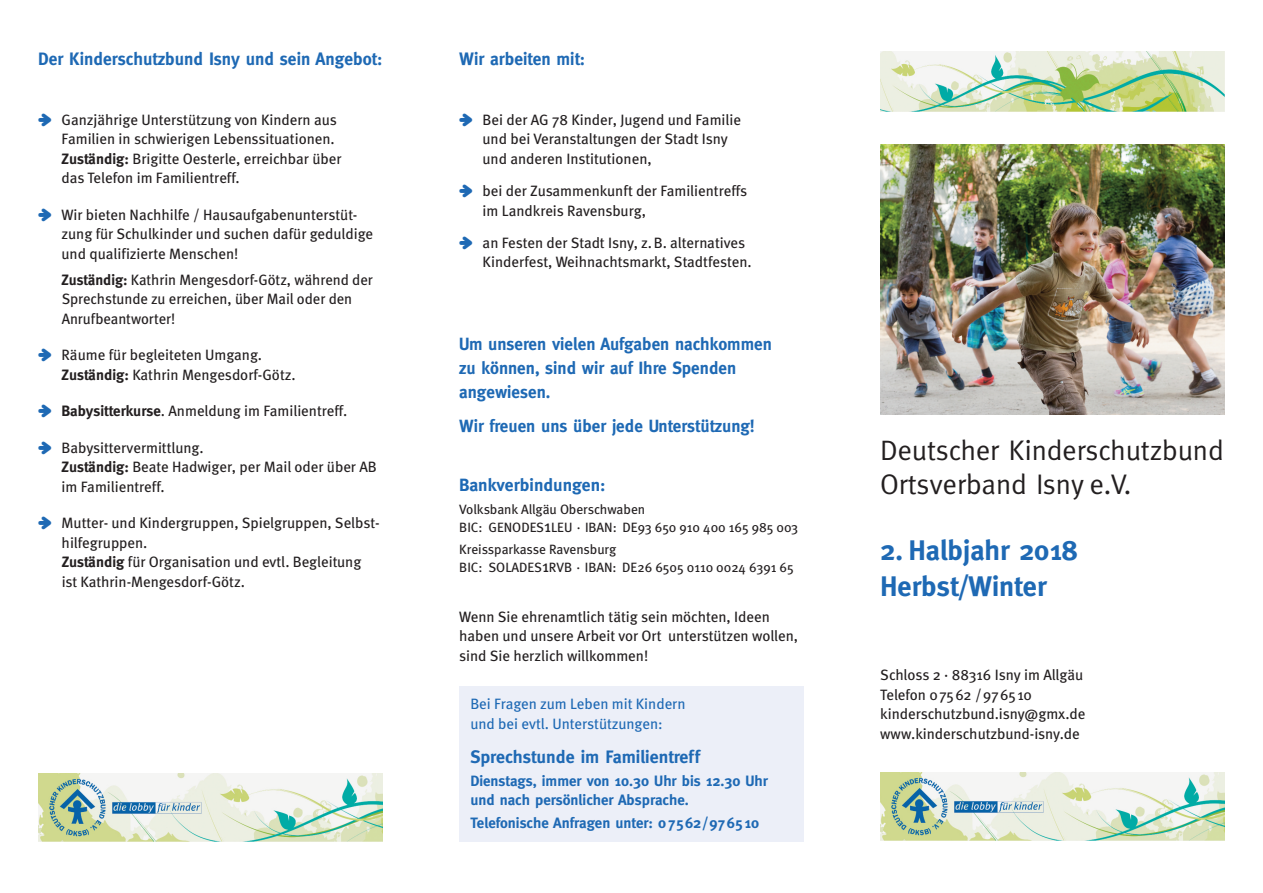
<style>
.page{position:relative;width:1263px;height:893px;background:#fff}
.page>*{position:absolute;margin:0;border:0;box-sizing:border-box;transform-origin:0 0}
.t1{font:28.35px/33.9px "Meta";color:#231f20}
.t2{font:700 28.35px/36px "Meta";color:#1e69b4}
.t3{font:700 18px "Meta";color:#1e69b4}
.t4{font:700 17.7px/24px "Meta";color:#1e69b4}
.t5{font:15px/19.5px "Meta";color:#231f20}
.t6{font:700 15px/19.5px "Meta";color:#1e69b4}
.t7{font:15px/19.5px "Meta";color:#1e69b4}
.t8{font:13.5px/18px "Meta";color:#231f20}
.s1{font-family:"Apple Gothic";font-size:13.5px;color:#1e69b4}
.s2{font-weight:700}
.s3{font-size:16.5px}
</style>
<div class="page">
<div style="left:459px;top:687px;width:345px;height:155px;background:#eceff8"></div>
<img style="left:880px;top:144px;width:345px;height:270px">
<img style="left:880px;top:772px;width:345px;height:69px">
<img style="left:38px;top:773px;width:345px;height:69px">
<img style="left:880px;top:51px;width:345px;height:61px">
<p class="t3" style="left:38px;top:48px;width:346px">Der Kinderschutzbund Isny und sein Angebot:</p>
<p class="t5" style="left:62px;top:111px;width:281px;text-indent:-23px"><span class="s1">➜</span> Ganzjährige Unterstützung von Kindern aus Familien in schwierigen Lebenssituationen.<br><span class="s2">Zuständig:</span> Brigitte Oesterle, erreichbar über das Telefon im Familientreff.</p>
<p class="t5" style="left:62px;top:206px;width:313px;text-indent:-23px"><span class="s1">➜</span> Wir bieten Nachhilfe / Hausaufgabenunterstüt&shy;zung für Schulkinder und suchen dafür geduldige und qualifizierte Menschen!</p>
<p class="t5" style="left:62px;top:271px;width:313px"><span class="s2">Zuständig:</span> Kathrin Mengesdorf-Götz, während der<br>Sprechstunde zu erreichen, über Mail oder den<br>Anrufbeantworter!</p>
<p class="t5" style="left:62px;top:347px;width:236px;text-indent:-23px"><span class="s1">➜</span> Räume für begleiteten Umgang.<br><span class="s2">Zuständig:</span> Kathrin Mengesdorf-Götz.</p>
<p class="t5" style="left:38px;top:403px;width:311px"><span class="s1">➜</span> <span class="s2">Babysitterkurse</span>. Anmeldung im Familientreff.</p>
<p class="t5" style="left:62px;top:439px;width:317px;text-indent:-23px"><span class="s1">➜</span> Babysittervermittlung.<br><span class="s2">Zuständig:</span> Beate Hadwiger, per Mail oder über AB im Familientreff.</p>
<p class="t5" style="left:62px;top:515px;width:319px;text-indent:-23px"><span class="s1">➜</span> Mutter- und Kindergruppen, Spielgruppen, Selbst&shy;hilfegruppen.<br><span class="s2">Zuständig</span> für Organisation und evtl. Begleitung ist Kathrin-Mengesdorf-Götz.</p>
<p class="t3" style="left:459px;top:48px;width:128px">Wir arbeiten mit:</p>
<p class="t5" style="left:483px;top:111px;width:260px;text-indent:-23px"><span class="s1">➜</span> Bei der AG 78 Kinder, Jugend und Familie und bei Veranstaltungen der Stadt Isny und anderen Institutionen,</p>
<p class="t5" style="left:483px;top:183px;width:266px;text-indent:-23px"><span class="s1">➜</span> bei der Zusammenkunft der Familientreffs im Landkreis Ravensburg,</p>
<p class="t5" style="left:483px;top:234px;width:271px;text-indent:-23px"><span class="s1">➜</span> an Festen der Stadt Isny, z.B. alternatives<br>Kinderfest, Weihnachtsmarkt, Stadtfesten.</p>
<p class="t4" style="left:459px;top:332px;width:314px">Um unseren vielen Aufgaben nachkommen zu können, sind wir auf Ihre Spenden angewiesen.</p>
<p class="t4" style="left:459px;top:414px;width:297px">Wir freuen uns über jede Unterstützung!</p>
<p class="t4" style="left:459px;top:473px;width:148px">Bankverbindungen:</p>
<p class="t8" style="left:459px;top:501px;width:340px">Volksbank Allgäu Oberschwaben<br>BIC: GENODES<span class="s3">1</span>LEU · IBAN: DE93 650 910 400 165 985 003</p>
<p class="t8" style="left:459px;top:542px;width:336px">Kreissparkasse Ravensburg<br>BIC: SOLADES<span class="s3">1</span>RVB · IBAN: DE26 6505 0110 0024 6391 65</p>
<p class="t5" style="left:459px;top:608px;width:340px">Wenn Sie ehrenamtlich tätig sein möchten, Ideen haben und unsere Arbeit vor Ort unterstützen wollen, sind Sie herzlich willkommen!</p>
<p class="t7" style="left:470px;top:695px;width:217px">Bei Fragen zum Leben mit Kindern und bei evtl. Unterstützungen:</p>
<p class="t3" style="left:470px;top:746px;width:231px">Sprechstunde im Familientreff</p>
<p class="t6" style="left:470px;top:771px;width:299px">Dienstags, immer von 10.30 Uhr bis 12.30 Uhr und nach persönlicher Absprache.</p>
<p class="t6" style="left:470px;top:813px;width:290px">Telefonische Anfragen unter: 07562/976510</p>
<h1 class="t1" style="left:880px;top:433px;width:345px">Deutscher Kinderschutzbund<br>Ortsverband Isny e.V.</h1>
<h1 class="t2" style="left:880px;top:532px;width:198px">2. Halbjahr 2018<br>Herbst/Winter</h1>
<p class="t5" style="left:880px;top:666px;width:207px">Schloss 2 · 88316 Isny im Allgäu<br>Telefon 07562 /976510 kinderschutzbund.isny@gmx.de www.kinderschutzbund-isny.de</p>
</div>
